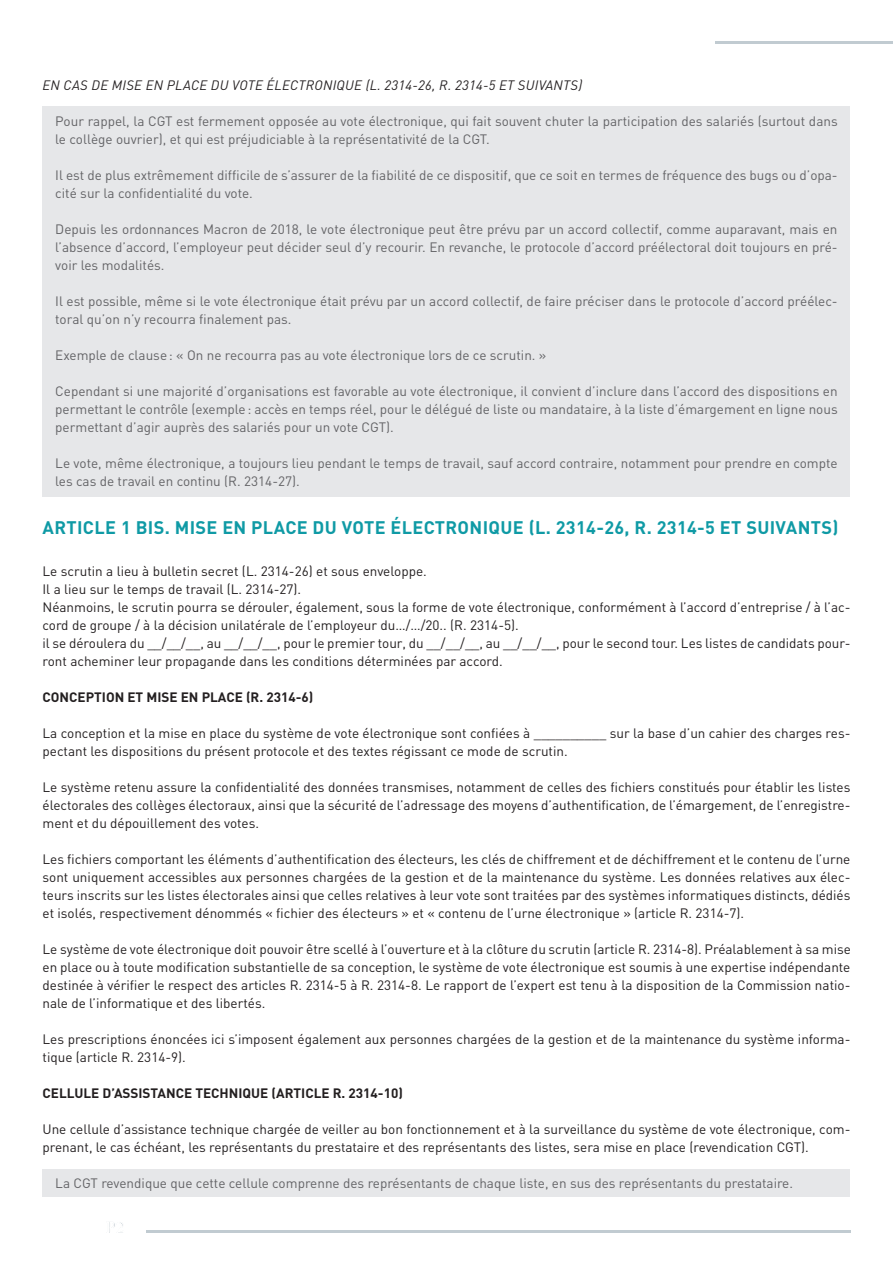
<style>
.page{position:relative;width:893px;height:1263px;background:#fff}
.page>*{position:absolute;margin:0;border:0;box-sizing:border-box;transform-origin:0 0}
.t1{font:700 18px "DIN";letter-spacing:.02em;color:#0f9aa5}
.t2{font:17.4px "Minion Pro";color:#c1cbd1}
.t3{font:13.5px/18px "DIN";color:#231f20}
.t4{font:13.5px/18px "DIN";color:#636366}
.t5{font:700 13.5px "DIN";color:#231f20}
.t6{font:italic 13.5px "DIN";letter-spacing:.02em;color:#231f20}
</style>
<div class="page">
<hr style="left:146px;top:1231px;width:704px;height:2px;background:#c1cbd1">
<hr style="left:715px;top:41px;width:178px;height:3px;background:#c1cbd1">
<div style="left:43px;top:107px;width:807px;height:48px;background:#e6e7e9"></div>
<div style="left:43px;top:143px;width:807px;height:30px;background:#e6e7e9"></div>
<div style="left:43px;top:161px;width:807px;height:48px;background:#e6e7e9"></div>
<div style="left:43px;top:197px;width:807px;height:30px;background:#e6e7e9"></div>
<div style="left:43px;top:215px;width:807px;height:66px;background:#e6e7e9"></div>
<div style="left:43px;top:269px;width:807px;height:66px;background:#e6e7e9"></div>
<div style="left:43px;top:323px;width:807px;height:48px;background:#e6e7e9"></div>
<div style="left:43px;top:359px;width:807px;height:84px;background:#e6e7e9"></div>
<div style="left:43px;top:431px;width:807px;height:66px;background:#e6e7e9"></div>
<div style="left:43px;top:1169px;width:807px;height:27px;background:#e6e7e9"></div>
<p class="t6" style="left:43px;top:77px;width:541px">EN CAS DE MISE EN PLACE DU VOTE ÉLECTRONIQUE (L. 2314-26, R. 2314-5 ET SUIVANTS)</p>
<p class="t4" style="left:55px;top:112px;width:784px">Pour rappel, la CGT est fermement opposée au vote électronique, qui fait souvent chuter la participation des salariés (surtout dans le collège ouvrier), et qui est préjudiciable à la représentativité de la CGT.</p>
<p class="t4" style="left:55px;top:166px;width:784px">Il est de plus extrêmement difficile de s’assurer de la fiabilité de ce dispositif, que ce soit en termes de fréquence des bugs ou d’opa&shy;cité sur la confidentialité du vote.</p>
<p class="t4" style="left:55px;top:220px;width:784px;text-align:justify">Depuis les ordonnances Macron de 2018, le vote électronique peut être prévu par un accord collectif, comme auparavant, mais en l’absence d’accord, l’employeur peut décider seul d’y recourir. En revanche, le protocole d’accord préélectoral doit toujours en pré&shy;voir les modalités.</p>
<p class="t4" style="left:55px;top:292px;width:784px">Il est possible, même si le vote électronique était prévu par un accord collectif, de faire préciser dans le protocole d’accord préélec&shy;toral qu’on n’y recourra finalement pas.</p>
<p class="t4" style="left:55px;top:346px;width:493px">Exemple de clause: « On ne recourra pas au vote électronique lors de ce scrutin. »</p>
<p class="t4" style="left:55px;top:382px;width:784px;text-align:justify">Cependant si une majorité d’organisations est favorable au vote électronique, il convient d’inclure dans l’accord des dispositions en permettant le contrôle (exemple: accès en temps réel, pour le délégué de liste ou mandataire, à la liste d’émargement en ligne nous permettant d’agir auprès des salariés pour un vote CGT).</p>
<p class="t4" style="left:55px;top:454px;width:784px">Le vote, même électronique, a toujours lieu pendant le temps de travail, sauf accord contraire, notamment pour prendre en compte les cas de travail en continu (R. 2314-27).</p>
<h1 class="t1" style="left:43px;top:515px;width:797px">ARTICLE 1 BIS. MISE EN PLACE DU VOTE ÉLECTRONIQUE (L. 2314-26, R. 2314-5 ET SUIVANTS)</h1>
<p class="t3" style="left:43px;top:562px;width:809px">Le scrutin a lieu à bulletin secret (L. 2314-26) et sous enveloppe.<br>Il a lieu sur le temps de travail (L. 2314-27).<br>Néanmoins, le scrutin pourra se dérouler, également, sous la forme de vote électronique, conformément à l’accord d’entreprise / à l’ac&shy;cord de groupe / à la décision unilatérale de l’employeur du…/…/20.. (R. 2314-5).<br>il se déroulera du __/__/__, au __/__/__, pour le premier tour, du __/__/__, au __/__/__, pour le second tour. Les listes de candidats pour&shy;ront acheminer leur propagande dans les conditions déterminées par accord.</p>
<p class="t5" style="left:43px;top:688px;width:272px">CONCEPTION ET MISE EN PLACE (R. 2314-6)</p>
<p class="t3" style="left:43px;top:724px;width:809px">La conception et la mise en place du système de vote électronique sont confiées à __________ sur la base d’un cahier des charges res&shy;pectant les dispositions du présent protocole et des textes régissant ce mode de scrutin.</p>
<p class="t3" style="left:43px;top:778px;width:809px;text-align:justify">Le système retenu assure la confidentialité des données transmises, notamment de celles des fichiers constitués pour établir les listes électorales des collèges électoraux, ainsi que la sécurité de l’adressage des moyens d’authentification, de l’émargement, de l’enregistre&shy;ment et du dépouillement des votes.</p>
<p class="t3" style="left:43px;top:850px;width:809px;text-align:justify">Les fichiers comportant les éléments d’authentification des électeurs, les clés de chiffrement et de déchiffrement et le contenu de l’urne sont uniquement accessibles aux personnes chargées de la gestion et de la maintenance du système. Les données relatives aux élec&shy;teurs inscrits sur les listes électorales ainsi que celles relatives à leur vote sont traitées par des systèmes informatiques distincts, dédiés et isolés, respectivement dénommés « fichier des électeurs » et « contenu de l’urne électronique » (article R. 2314-7).</p>
<p class="t3" style="left:43px;top:940px;width:810px;text-align:justify">Le système de vote électronique doit pouvoir être scellé à l’ouverture et à la clôture du scrutin (article R. 2314-8). Préalablement à sa mise en place ou à toute modification substantielle de sa conception, le système de vote électronique est soumis à une expertise indépendante destinée à vérifier le respect des articles R. 2314-5 à R. 2314-8. Le rapport de l’expert est tenu à la disposition de la Commission natio&shy;nale de l’informatique et des libertés.</p>
<p class="t3" style="left:43px;top:1030px;width:809px">Les prescriptions énoncées ici s’imposent également aux personnes chargées de la gestion et de la maintenance du système informa&shy;tique (article R. 2314-9).</p>
<p class="t5" style="left:43px;top:1084px;width:362px">CELLULE D’ASSISTANCE TECHNIQUE (ARTICLE R. 2314-10)</p>
<p class="t3" style="left:43px;top:1120px;width:809px">Une cellule d’assistance technique chargée de veiller au bon fonctionnement et à la surveillance du système de vote électronique, com&shy;prenant, le cas échéant, les représentants du prestataire et des représentants des listes, sera mise en place (revendication CGT).</p>
<p class="t4" style="left:55px;top:1174px;width:739px">La CGT revendique que cette cellule comprenne des représentants de chaque liste, en sus des représentants du prestataire.</p>
<p class="t2" style="left:106px;top:1216px;width:20px">P2</p>
</div>
